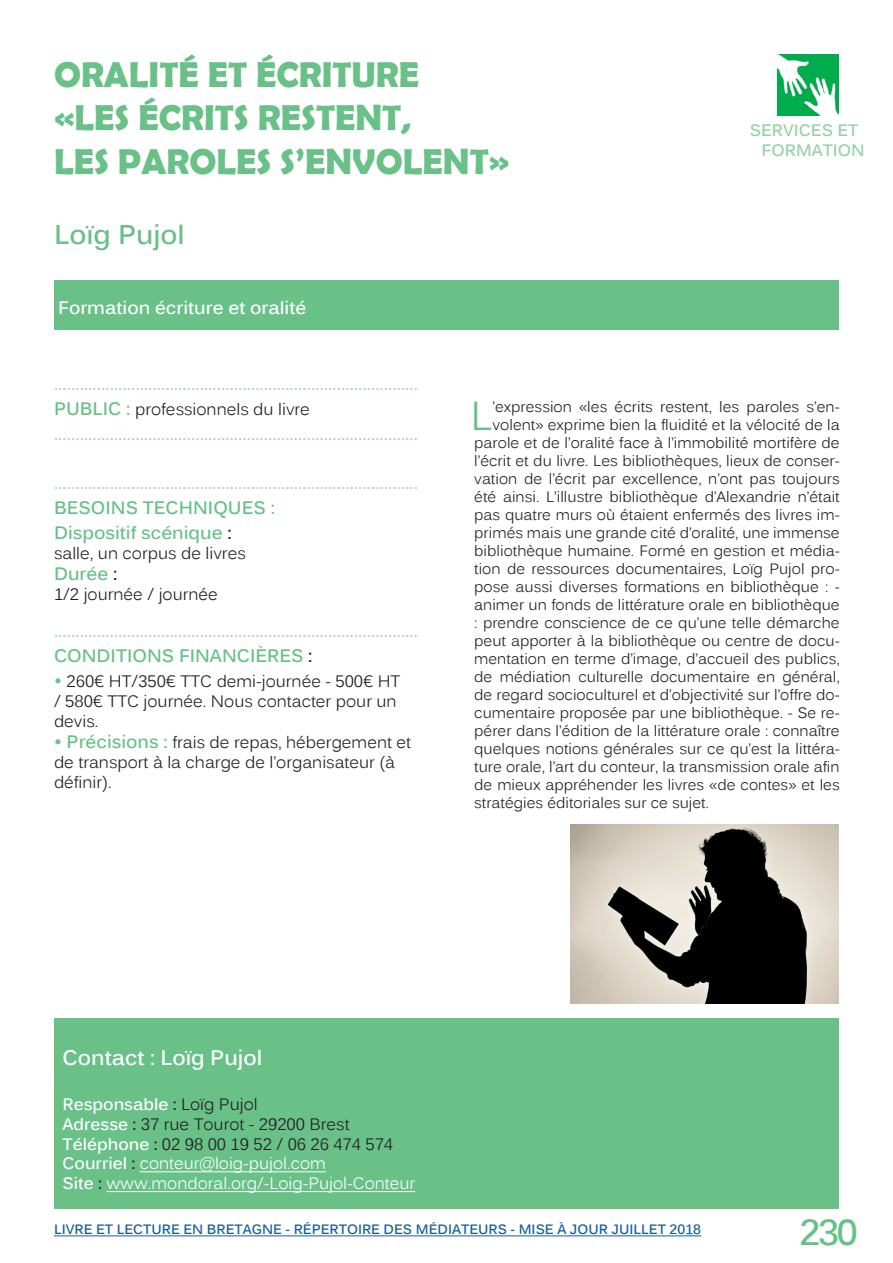
<style>
.page{position:relative;width:893px;height:1263px;background:#fff}
.page>*{position:absolute;margin:0;border:0;box-sizing:border-box;transform-origin:0 0}
.t1{font:40.35px "Kalinga";color:#69c188}
.t2{font:700 36px/43.2px "Berlin Sans FB Demi";color:#69c188}
.t3{font:700 36px "Kalinga";color:#69c188}
.t4{font:700 27px "Kalinga";color:#69c188}
.t5{font:700 21px "Kalinga";color:#fff}
.t6{font:700 18px "Kalinga";color:#b8cfdc}
.t7{font:700 18px "Kalinga";color:#69c188}
.t8{font:700 18px "Kalinga";color:#fff}
.t9{font:16.5px/19.8px "Kalinga";color:#231f20}
.t10{font:16.5px/19.8px "Kalinga";color:#fff}
.t11{font:700 16.5px/19.8px "Kalinga";color:#97d1a8}
.t12{font:15px "Kalinga";color:#231f20}
.t13{font:700 13.5px "Kalinga";color:#175d9e}
.s1{font-weight:700;font-size:18px;color:#69c188}
.s2{color:#231f20}
.s3{font-weight:700}
.s4{font-weight:700;color:#231f20}
</style>
<div class="page">
<hr style="left:54px;top:1235px;width:647px;height:1px;background:#175d9e">
<div style="left:54px;top:281px;width:785px;height:49px;background:#69c188"></div>
<img style="left:777px;top:54px;width:61px;height:61px">
<div style="left:54px;top:1019px;width:785px;height:190px;background:#69c188"></div>
<hr style="left:140px;top:1171px;width:186px;height:1px;background:#fff">
<hr style="left:106px;top:1191px;width:309px;height:1px;background:#fff">
<img style="left:571px;top:824px;width:268px;height:179px">
<h2 class="t2" style="left:54px;top:53px;width:457px">ORALITÉ ET ÉCRITURE<br>«LES ÉCRITS RESTENT,<br>LES PAROLES S’ENVOLENT»</h2>
<h3 class="t4" style="left:54px;top:217px;width:132px">Loïg Pujol</h3>
<p class="t8" style="left:58px;top:296px;width:250px">Formation écriture et oralité</p>
<p class="t6" style="left:54px;top:372px;width:366px">.....................................................................................</p>
<p class="t11" style="left:761px;top:122px;width:105px;text-indent:-12px">SERVICES ET<br>FORMATION</p>
<p class="t9" style="left:54px;top:401px;width:257px"><span class="s1">PUBLIC :</span> professionnels du livre</p>
<p class="t6" style="left:54px;top:422px;width:366px">.....................................................................................</p>
<p class="t6" style="left:54px;top:471px;width:366px">.....................................................................................</p>
<p class="t7" style="left:54px;top:496px;width:222px">BESOINS TECHNIQUES :</p>
<p class="t7" style="left:54px;top:521px;width:179px">Dispositif scénique <span class="s2">:</span></p>
<p class="t9" style="left:54px;top:544px;width:193px">salle, un corpus de livres</p>
<p class="t7" style="left:54px;top:562px;width:65px">Durée <span class="s2">:</span></p>
<p class="t9" style="left:54px;top:586px;width:165px">1/2 journée / journée</p>
<p class="t6" style="left:54px;top:619px;width:366px">.....................................................................................</p>
<p class="t7" style="left:54px;top:644px;width:260px">CONDITIONS FINANCIÈRES <span class="s2">:</span></p>
<p class="t9" style="left:54px;top:673px;width:348px"><span class="s1">•</span> 260€ HT/350€ TTC demi-journée - 500€ HT / 580€ TTC journée. Nous contacter pour un devis.</p>
<p class="t9" style="left:54px;top:734px;width:359px"><span class="s1">• Précisions :</span> frais de repas, hébergement et de transport à la charge de l’organisateur (à définir).</p>
<h1 class="t1" style="left:470px;top:390px;width:24px">L</h1>
<p class="t12" style="left:492px;top:397px;width:349px">’expression «les écrits restent, les paroles s’en-</p>
<p class="t12" style="left:492px;top:415px;width:349px">volent» exprime bien la fluidité et la vélocité de la</p>
<p class="t12" style="left:474px;top:433px;width:367px">parole et de l’oralité face à l’immobilité mortifère de</p>
<p class="t12" style="left:474px;top:451px;width:367px">l’écrit et du livre. Les bibliothèques, lieux de conser-</p>
<p class="t12" style="left:474px;top:469px;width:367px">vation de l’écrit par excellence, n’ont pas toujours</p>
<p class="t12" style="left:474px;top:487px;width:367px">été ainsi. L’illustre bibliothèque d’Alexandrie n’était</p>
<p class="t12" style="left:474px;top:505px;width:367px">pas quatre murs où étaient enfermés des livres im-</p>
<p class="t12" style="left:474px;top:523px;width:367px">primés mais une grande cité d’oralité, une immense</p>
<p class="t12" style="left:474px;top:541px;width:367px">bibliothèque humaine. Formé en gestion et média-</p>
<p class="t12" style="left:474px;top:559px;width:367px">tion de ressources documentaires, Loïg Pujol pro-</p>
<p class="t12" style="left:474px;top:577px;width:367px">pose aussi diverses formations en bibliothèque : -</p>
<p class="t12" style="left:474px;top:595px;width:367px">animer un fonds de littérature orale en bibliothèque</p>
<p class="t12" style="left:474px;top:613px;width:367px">: prendre conscience de ce qu’une telle démarche</p>
<p class="t12" style="left:474px;top:631px;width:367px">peut apporter à la bibliothèque ou centre de docu-</p>
<p class="t12" style="left:474px;top:649px;width:367px">mentation en terme d’image, d’accueil des publics,</p>
<p class="t12" style="left:474px;top:667px;width:367px">de médiation culturelle documentaire en général,</p>
<p class="t12" style="left:474px;top:685px;width:367px">de regard socioculturel et d’objectivité sur l’offre do-</p>
<p class="t12" style="left:474px;top:703px;width:367px">cumentaire proposée par une bibliothèque. - Se re-</p>
<p class="t12" style="left:474px;top:721px;width:367px">pérer dans l’édition de la littérature orale : connaître</p>
<p class="t12" style="left:474px;top:739px;width:367px">quelques notions générales sur ce qu’est la littéra-</p>
<p class="t12" style="left:474px;top:757px;width:367px">ture orale, l’art du conteur, la transmission orale afin</p>
<p class="t12" style="left:474px;top:775px;width:367px">de mieux appréhender les livres «de contes» et les</p>
<p class="t12" style="left:474px;top:793px;width:236px">stratégies éditoriales sur ce sujet.</p>
<h3 class="t5" style="left:63px;top:1044px;width:201px">Contact : Loïg Pujol</h3>
<p class="t10" style="left:63px;top:1096px;width:354px"><span class="s3">Responsable</span> <span class="s4">:</span> <span class="s2">Loïg Pujol<br></span><span class="s3">Adresse</span> <span class="s4">:</span> <span class="s2">37 rue Tourot - 29200 Brest </span><span class="s3">Téléphone</span> <span class="s4">:</span> <span class="s2">02 98 00 19 52 / 06 26 474 574<br></span><span class="s3">Courriel</span> <span class="s4">:</span> conteur@loig-pujol.com<br><span class="s3">Site</span> <span class="s4">:</span> www.mondoral.org/-Loig-Pujol-Conteur</p>
<p class="t13" style="left:54px;top:1220px;width:649px">LIVRE ET LECTURE EN BRETAGNE - RÉPERTOIRE DES MÉDIATEURS - MISE À JOUR JUILLET 2018</p>
<h2 class="t3" style="left:799px;top:1208px;width:60px">230</h2>
</div>
